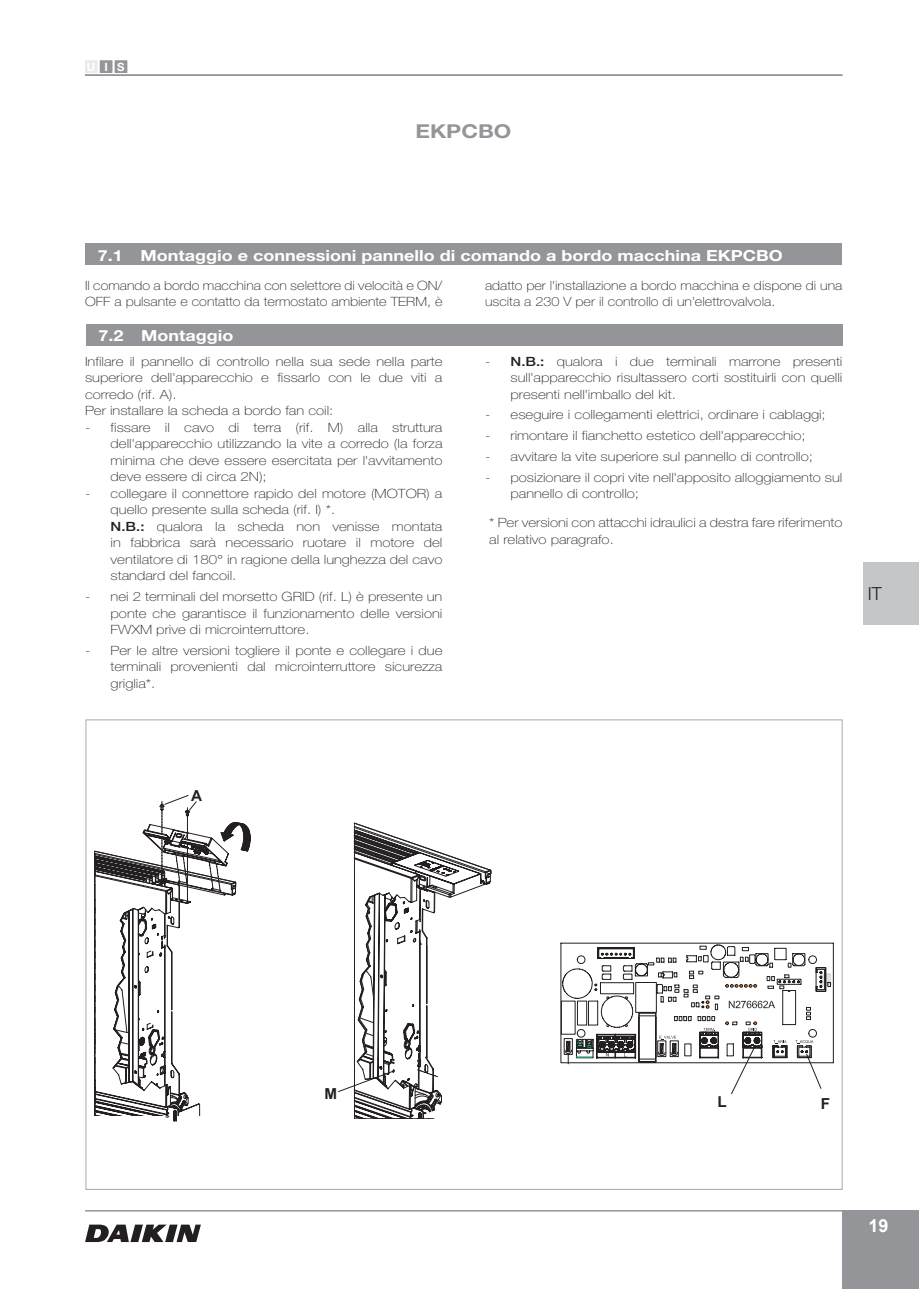
<style>
.page{position:relative;width:919px;height:1289px;background:#fff}
.page>*{position:absolute;margin:0;border:0;box-sizing:border-box;transform-origin:0 0}
.t1{font:700 19.2px "Helvetica Neue LT Std";color:#939598;scale:1.18 1}
.t2{font:700 18px "Arial";color:#fff}
.t3{font:300 18px "Helvetica Neue LT Std";color:#231f20}
.t4{font:700 15.3px "Helvetica Neue LT Std";color:#fff;scale:1.18 1}
.t5{font:700 15.3px "Arial";color:#231f20}
.t6{font:100 12.75px/16.5px "Helvetica Neue LT Std";color:#231f20;scale:1.18 1}
.t7{font:100 12.75px/16.5px "Helvetica Neue LT Std";color:#231f20;scale:1.13 1}
.t8{font:700 11.4px "Helvetica Neue LT Std";color:#fff}
.s1{font-weight:500}
</style>
<div class="page">
<hr style="left:85px;top:1209px;width:757px;height:2px;background:#939598">
<div style="left:842px;top:1209px;width:76px;height:79px;background:#939598"></div>
<hr style="left:85px;top:74px;width:757px;height:2px;background:#939598">
<div style="left:115px;top:61px;width:12px;height:11px;background:#939598"></div>
<div style="left:115px;top:60px;width:12px;height:13px;border:1px solid #939598"></div>
<div style="left:100px;top:61px;width:12px;height:11px;background:#939598"></div>
<div style="left:100px;top:60px;width:12px;height:13px;border:1px solid #939598"></div>
<div style="left:85px;top:61px;width:12px;height:11px;background:#e9eaea"></div>
<svg style="left:95px;top:795px;width:156px;height:326px"></svg>
<svg style="left:338px;top:822px;width:153px;height:297px"></svg>
<svg style="left:560px;top:942px;width:273px;height:152px"></svg>
<div style="left:85px;top:243px;width:756px;height:22px;background:#939598"></div>
<div style="left:86px;top:324px;width:756px;height:21px;background:#939598"></div>
<svg style="left:85px;top:1224px;width:116px;height:17px"></svg>
<div style="left:863px;top:562px;width:55px;height:63px;background:#c5c6c8"></div>
<p class="t8" style="left:87px;top:60px;width:39px">UIS</p>
<h1 class="t1" style="left:415px;top:119px;width:83px">EKPCBO</h1>
<p class="t4" style="left:98px;top:246px;width:23px">7.1</p>
<p class="t4" style="left:140px;top:246px;width:546px">Montaggio e connessioni pannello di comando a bordo macchina EKPCBO</p>
<p class="t7" style="left:85px;top:277px;width:318px">Il comando a bordo macchina con selettore di velocità e ON/<br>OFF a pulsante e contatto da termostato ambiente TERM, è</p>
<p class="t7" style="left:485px;top:277px;width:318px">adatto per l'installazione a bordo macchina e dispone di una uscita a 230 V per il controllo di un'elettrovalvola.</p>
<p class="t4" style="left:98px;top:326px;width:23px">7.2</p>
<p class="t4" style="left:141px;top:326px;width:80px">Montaggio</p>
<p class="t6" style="left:85px;top:353px;width:304px">Infilare il pannello di controllo nella sua sede nella parte superiore dell'apparecchio e fissarlo con le due viti a corredo (rif. A).<br>Per installare la scheda a bordo fan coil:</p>
<p class="t6" style="left:111px;top:419px;width:283px;text-align:justify;text-indent:-26px">- fissare il cavo di terra (rif. M) alla struttura dell'apparecchio utilizzando la vite a corredo (la forza minima che deve essere esercitata per l'avvitamento deve essere di circa 2N);</p>
<p class="t6" style="left:111px;top:485px;width:283px;text-indent:-26px">- collegare il connettore rapido del motore (MOTOR) a quello presente sulla scheda (rif. I) *.<br><span class="s1">N.B.:</span> qualora la scheda non venisse montata in fabbrica sarà necessario ruotare il motore del ventilatore di 180° in ragione della lunghezza del cavo standard del fancoil.</p>
<p class="t6" style="left:111px;top:588px;width:283px;text-align:justify;text-indent:-26px">- nei 2 terminali del morsetto GRID (rif. L) è presente un ponte che garantisce il funzionamento delle versioni FWXM prive di microinterruttore.</p>
<p class="t6" style="left:111px;top:642px;width:283px;text-align:justify;text-indent:-26px">- Per le altre versioni togliere il ponte e collegare i due terminali provenienti dal microinterruttore sicurezza griglia*.</p>
<p class="t6" style="left:510px;top:353px;width:283px;text-align:justify;text-indent:-26px">- <span class="s1">N.B.:</span> qualora i due terminali marrone presenti sull'apparecchio risultassero corti sostituirli con quelli presenti nell'imballo del kit.</p>
<p class="t6" style="left:485px;top:406px;width:290px">- eseguire i collegamenti elettrici, ordinare i cablaggi;</p>
<p class="t6" style="left:485px;top:427px;width:273px">- rimontare il fianchetto estetico dell'apparecchio;</p>
<p class="t6" style="left:485px;top:448px;width:279px">- avvitare la vite superiore sul pannello di controllo;</p>
<p class="t6" style="left:510px;top:469px;width:283px;text-indent:-26px">- posizionare il copri vite nell'apposito alloggiamento sul pannello di controllo;</p>
<p class="t6" style="left:489px;top:514px;width:301px">* Per versioni con attacchi idraulici a destra fare riferimento al relativo paragrafo.</p>
<h2 class="t3" style="left:867px;top:583px;width:16px">IT</h2>
<p class="t5" style="left:191px;top:785px;width:12px">A</p>
<p class="t5" style="left:324px;top:1082px;width:14px">M</p>
<p class="t5" style="left:717px;top:1091px;width:11px">L</p>
<p class="t5" style="left:820px;top:1092px;width:11px">F</p>
<h2 class="t2" style="left:868px;top:1212px;width:22px">19</h2>
</div>
